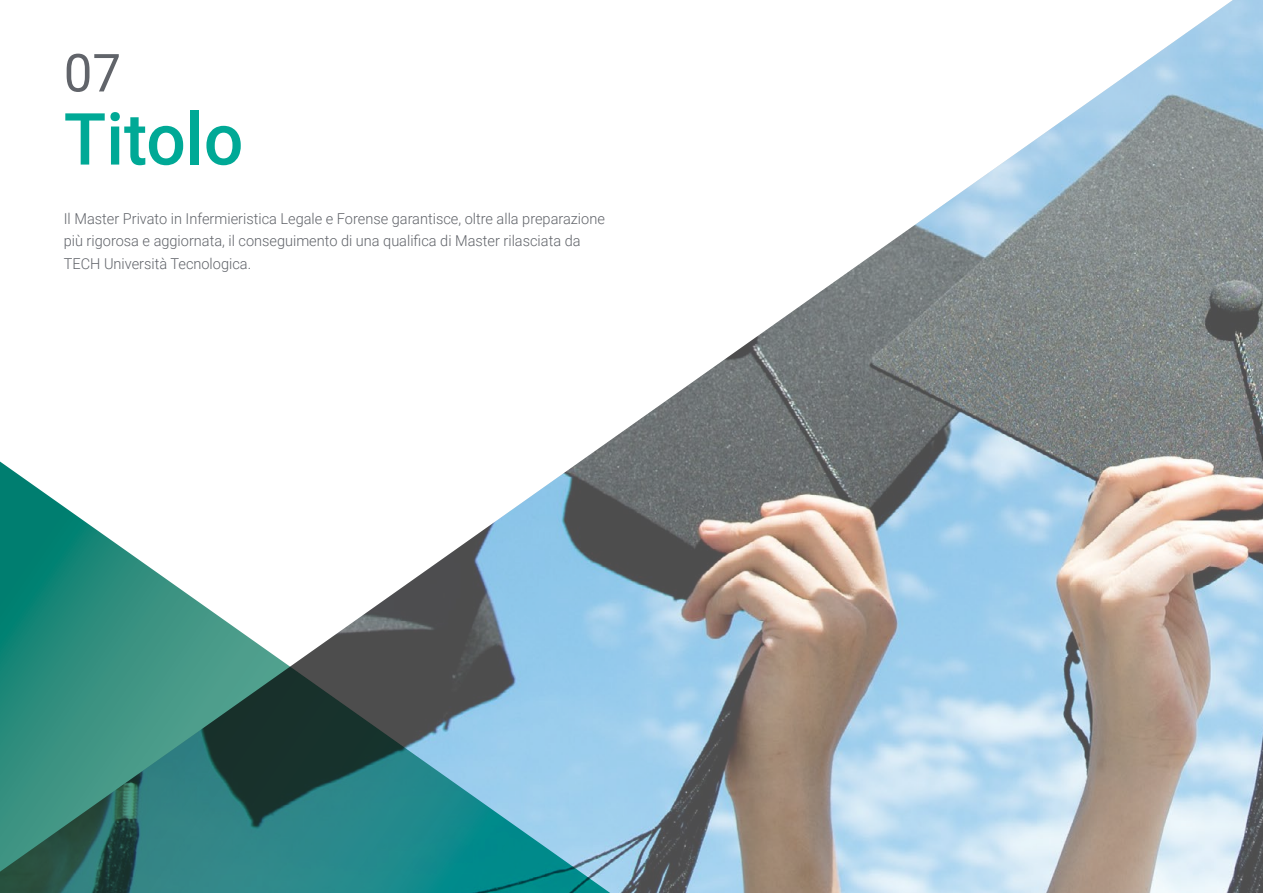
<style>
.page{position:relative;width:1263px;height:893px;background:#fff}
.page>*{position:absolute;margin:0;border:0;box-sizing:border-box;transform-origin:0 0}
.t1{font:500 72px "Roboto";color:#00a996}
.t2{font:52.5px "Roboto";color:#61646a}
.t3{font:300 15px/22.5px "Roboto";color:#61646a}
</style>
<div class="page">
<img style="left:602px;top:0;width:661px;height:893px">
<svg style="left:0;top:446px;width:640px;height:447px"></svg>
<h2 class="t2" style="left:64px;top:36px;width:59px">07</h2>
<h1 class="t1" style="left:64px;top:89px;width:181px">Titolo</h1>
<p class="t3" style="left:64px;top:207px;width:543px">Il Master Privato in Infermieristica Legale e Forense garantisce, oltre alla preparazione più rigorosa e aggiornata, il conseguimento di una qualifica di Master rilasciata da<br>TECH Università Tecnologica.</p>
</div>
